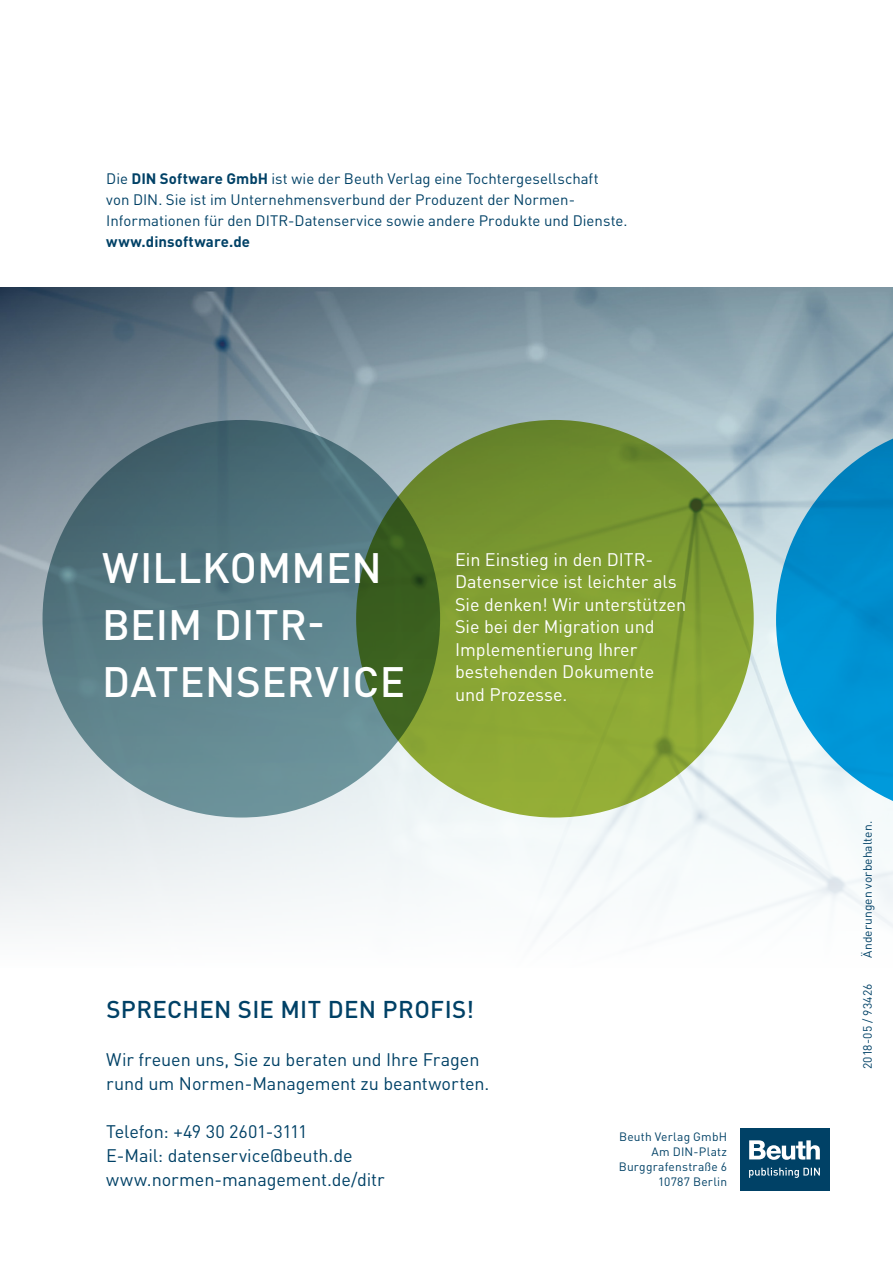
<style>
.page{position:relative;width:893px;height:1263px;background:#fff}
.page>*{position:absolute;margin:0;border:0;box-sizing:border-box;transform-origin:0 0}
.Headline_Titel{font:500 42px/57px "DINOT";letter-spacing:.01em;color:#fff}
.Subline_2{font:500 24px "DINOT";letter-spacing:.015em;color:#004166}
.Subline_2-2{font:18px/24px "DINOT";letter-spacing:-.005em;color:#004166}
.Anleser{font:18px/22.5px "DINOT";color:#fff}
.Subline_2-3{font:15px/21px "DINOT";color:#004166}
.Subline_2-4{font:12px/15px "DINOT";letter-spacing:.02em;color:#004166;text-align:right}
.Fließtext{font:12px "DINOT";letter-spacing:.005em;color:#004166}
.s1{font-weight:700}
</style>
<div class="page">
<img style="left:0;top:288px;width:893px;height:646px">
<div style="left:43px;top:420px;width:397px;height:397px;background:linear-gradient(to bottom,#41626d,#6f979e);border-radius:50%"></div>
<svg style="left:356px;top:420px;width:398px;height:397px;background:#799630"></svg>
<div style="left:740px;top:1128px;width:89px;height:62px;background:#004166"></div>
<svg style="left:749px;top:1140px;width:71px;height:20px"></svg>
<svg style="left:749px;top:1168px;width:71px;height:10px"></svg>
<svg style="left:776px;top:421px;width:117px;height:398px;background:#47aad5"></svg>
<p class="Subline_2-3" style="left:106px;top:166px;width:523px">Die <span class="s1">DIN Software GmbH</span> ist wie der Beuth Verlag eine Tochtergesellschaft<br>von DIN. Sie ist im Unternehmensverbund der Produzent der Normen-Informationen für den DITR-Datenservice sowie andere Produkte und Dienste. <span class="s1">www.dinsoftware.de</span></p>
<p class="Headline_Titel" style="left:102px;top:535px;width:304px">WILLKOMMEN<br>BEIM DITR-<br>DATENSERVICE</p>
<p class="Anleser" style="left:455px;top:546px;width:233px">Ein Einstieg in den DITR-<br>Datenservice ist leichter als<br>Sie denken! Wir unterstützen<br>Sie bei der Migration und<br>Implementierung Ihrer bestehenden Dokumente und Prozesse.</p>
<p class="Subline_2" style="left:106px;top:990px;width:369px">SPRECHEN SIE MIT DEN PROFIS!</p>
<p class="Subline_2-2" style="left:106px;top:1045px;width:385px">Wir freuen uns, Sie zu beraten und Ihre Fragen rund um Normen-Management zu beantworten.</p>
<p class="Subline_2-2" style="left:106px;top:1117px;width:203px">Telefon: +49 30 2601-3111</p>
<p class="Subline_2-2" style="left:106px;top:1141px;width:248px">E-Mail: datenservice@beuth.de</p>
<p class="Subline_2-2" style="left:106px;top:1165px;width:280px">www.normen-management.de/ditr</p>
<p class="Subline_2-4" style="left:619px;top:1128px;width:110px">Beuth Verlag GmbH<br>Am DIN-Platz</p>
<p class="Subline_2-4" style="left:619px;top:1158px;width:110px">Burggrafenstraße 6<br>10787 Berlin</p>
<p class="Fließtext" style="left:858px;top:958px;width:138px;rotate:-90deg">Änderungen vorbehalten.</p>
<p class="Fließtext" style="left:858px;top:1069px;width:87px;rotate:-90deg">2018-05 / 93426</p>
</div>
